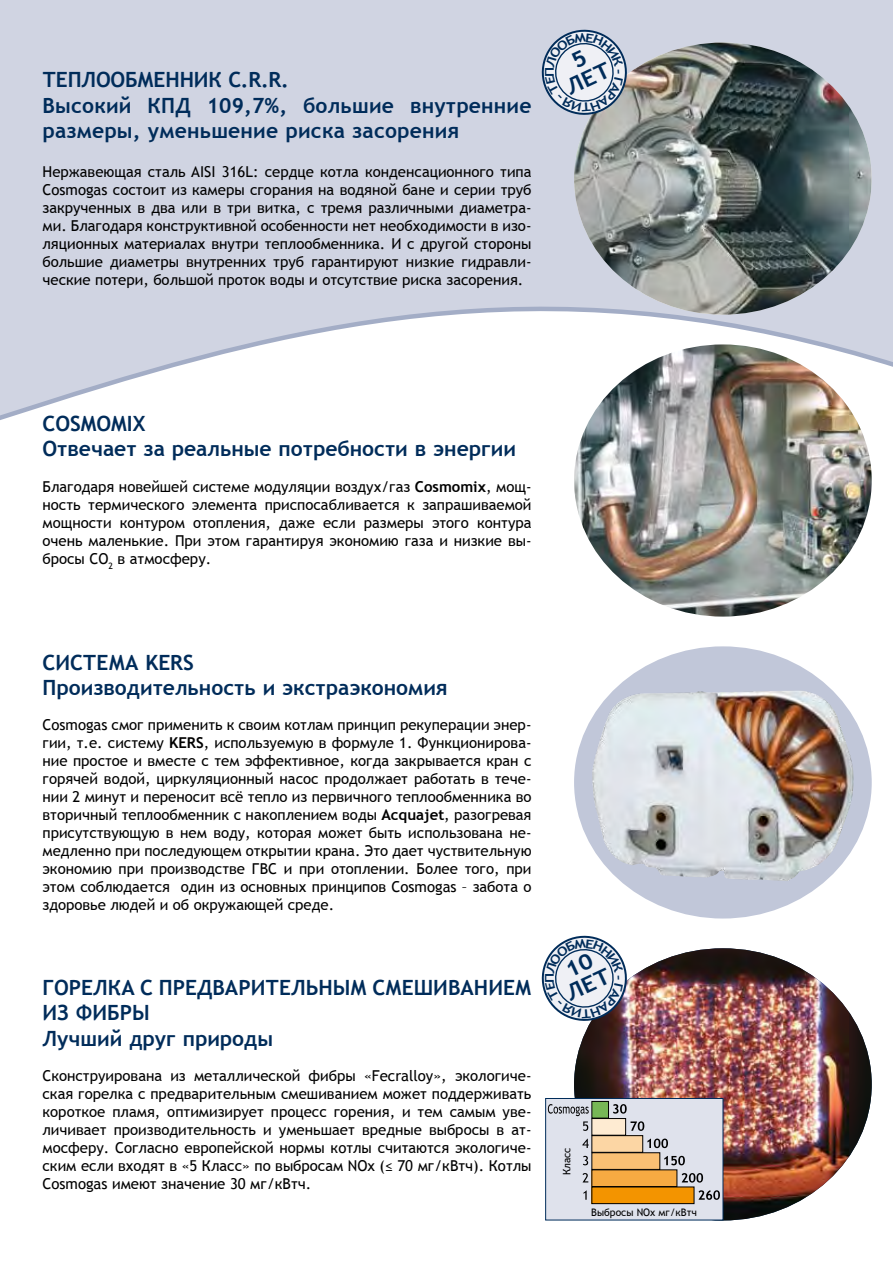
<style>
.page{position:relative;width:893px;height:1263px;background:#d0d4e2}
.page>*{position:absolute;margin:0;border:0;box-sizing:border-box;transform-origin:0 0}
.t1{font:700 21.6px/21.1px "Trebuchet MS";color:#002c5a;text-align:center;scale:1.11 1}
.t2{font:700 21px/25.2px "Trebuchet MS";color:#002c5a}
.t3{font:15px/18px "Trebuchet MS";color:#000;text-align:justify}
.t4{font:700 12.15px "Trebuchet MS";color:#002c5a;scale:1.25 1}
.t5{font:10.35px "Trebuchet MS";color:#000}
.s1{font-weight:700}
</style>
<div class="page">
<div style="left:0;top:601px;width:893px;height:662px;background:#fff"></div>
<img style="left:577px;top:43px;width:292px;height:110px">
<img style="left:574px;top:601px;width:298px;height:16px">
<div style="left:574px;top:646px;width:298px;height:272px;background:#c1c7d9;border-radius:50%"></div>
<img style="left:592px;top:690px;width:265px;height:191px">
<img style="left:574px;top:948px;width:298px;height:272px">
<div style="left:545px;top:1098px;width:178px;height:122px;background:#dfe2ec;border:1px solid #002c5a"></div>
<div style="left:592px;top:1187px;width:102px;height:16px;background:#f39400"></div>
<div style="left:592px;top:1187px;width:102px;height:17px;border:1px solid #000"></div>
<div style="left:592px;top:1170px;width:85px;height:16px;background:#f6aa42"></div>
<div style="left:592px;top:1169px;width:85px;height:18px;border:1px solid #000"></div>
<div style="left:592px;top:1153px;width:68px;height:16px;background:#fac074"></div>
<div style="left:592px;top:1152px;width:68px;height:17px;border:1px solid #000"></div>
<div style="left:592px;top:1135px;width:51px;height:17px;background:#fcd6a4"></div>
<div style="left:592px;top:1135px;width:51px;height:17px;border:1px solid #000"></div>
<div style="left:592px;top:1118px;width:34px;height:17px;background:#feebd2"></div>
<div style="left:592px;top:1118px;width:34px;height:17px;border:1px solid #000"></div>
<div style="left:592px;top:1101px;width:16px;height:17px;background:#77b756"></div>
<div style="left:592px;top:1101px;width:17px;height:17px;border:1px solid #000"></div>
<svg style="left:583px;top:1190px;width:4px;height:10px"></svg>
<svg style="left:583px;top:1173px;width:5px;height:9px"></svg>
<svg style="left:583px;top:1156px;width:5px;height:9px"></svg>
<svg style="left:582px;top:1139px;width:7px;height:9px"></svg>
<svg style="left:548px;top:1104px;width:41px;height:27px"></svg>
<svg style="left:699px;top:1190px;width:21px;height:10px"></svg>
<svg style="left:682px;top:1173px;width:21px;height:9px"></svg>
<svg style="left:664px;top:1156px;width:21px;height:9px"></svg>
<svg style="left:647px;top:1138px;width:21px;height:10px"></svg>
<svg style="left:631px;top:1121px;width:13px;height:10px"></svg>
<svg style="left:613px;top:1104px;width:14px;height:10px"></svg>
<svg style="left:0;top:153px;width:893px;height:448px"></svg>
<svg style="left:541px;top:29px;width:91px;height:91px"></svg>
<svg style="left:537px;top:931px;width:95px;height:95px;background:#d5d7dd"></svg>
<h2 class="t2" style="left:43px;top:67px;width:490px">ТЕПЛООБМЕННИК C.R.R.<br>Высокий КПД 109,7%, большие внутренние размеры, уменьшение риска засорения</h2>
<p class="t3" style="left:43px;top:163px;width:490px">Нержавеющая сталь AISI 316L: сердце котла конденсационного типа Cosmogas состоит из камеры сгорания на водяной бане и серии труб закрученных в два или в три витка, с тремя различными диаметра&shy;ми. Благодаря конструктивной особенности нет необходимости в изо&shy;ляционных материалах внутри теплообменника. И с другой стороны большие диаметры внутренних труб гарантируют низкие гидравли&shy;ческие потери, большой проток воды и отсутствие риска заcорeния.</p>
<p class="t4" style="left:542px;top:76px;width:10px;rotate:-90deg">П</p>
<h1 class="t1" style="left:554px;top:59px;width:43px;rotate:-25deg">5<br>ЛЕТ</h1>
<h2 class="t2" style="left:43px;top:411px;width:475px">COSMOMIX<br>Отвечает за реальные потребности в энергии</h2>
<p class="t3" style="left:43px;top:477px;width:490px">Благодаря новейшей системе модуляции воздух/газ <span class="s1">Cosmomix</span>, мощ&shy;ность термического элемента приспосабливается к запрашиваемой мощности контуром отопления, даже если размеры этого контура очень маленькие. При этом гарантируя экономию газа и низкие вы&shy;бросы CO<sub>2</sub> в атмосферу.</p>
<h2 class="t2" style="left:43px;top:650px;width:407px">СИСТЕМА KERS<br>Производительность и экстраэкономия</h2>
<p class="t3" style="left:43px;top:716px;width:490px">Cosmogas смог применить к своим котлам принцип рекуперации энер&shy;гии, т.е. систему <span class="s1">KERS</span>, используемую в формуле 1. Функционирова&shy;ние простое и вместе с тем эффективное, когда закрывается кран с горячей водой, циркуляционный насос продолжает работать в тече&shy;нии 2 минут и переносит всё тепло из первичного теплообменника во вторичный теплообменник с накоплением воды <span class="s1">Acquajet</span>, разогревая присутствующую в нем воду, которая может быть использована не&shy;медленно при последующем открытии крана. Это дает чуствительную экономию при производстве ГВС и при отоплении. Более того, при этом соблюдается один из основных принципов Cosmogas – забота о здоровье людей и об окружающей среде.</p>
<h2 class="t2" style="left:43px;top:975px;width:490px">ГОРЕЛКА С ПРЕДВАРИТЕЛЬНЫМ СМЕШИВАНИЕМ<br>ИЗ ФИБРЫ<br>Лучший друг природы</h2>
<p class="t3" style="left:43px;top:1067px;width:490px">Сконструирована из металлической фибры «Fecralloy», экологиче&shy;ская горелка с предварительным смешиванием может поддерживать короткое пламя, оптимизирует процесс горения, и тем самым уве&shy;личивает производительность и уменьшает вредные выбросы в ат&shy;мосферу. Согласно европейской нормы кoтлы считаются экологиче&shy;ским если входят в «5 Класс» по выбросам NOx (≤ 70 мг/кВтч). Кoтлы Cosmogas имеют значение 30 мг/кВтч.</p>
<p class="t4" style="left:542px;top:982px;width:10px;rotate:-90deg">П</p>
<h1 class="t1" style="left:554px;top:965px;width:43px;rotate:-25deg">10<br>ЛЕТ</h1>
<p class="t5" style="left:561px;top:1175px;width:29px;rotate:-90deg">Класс</p>
<p class="t5" style="left:591px;top:1206px;width:107px">Выбросы NOx мг/кВтч</p>
</div>
